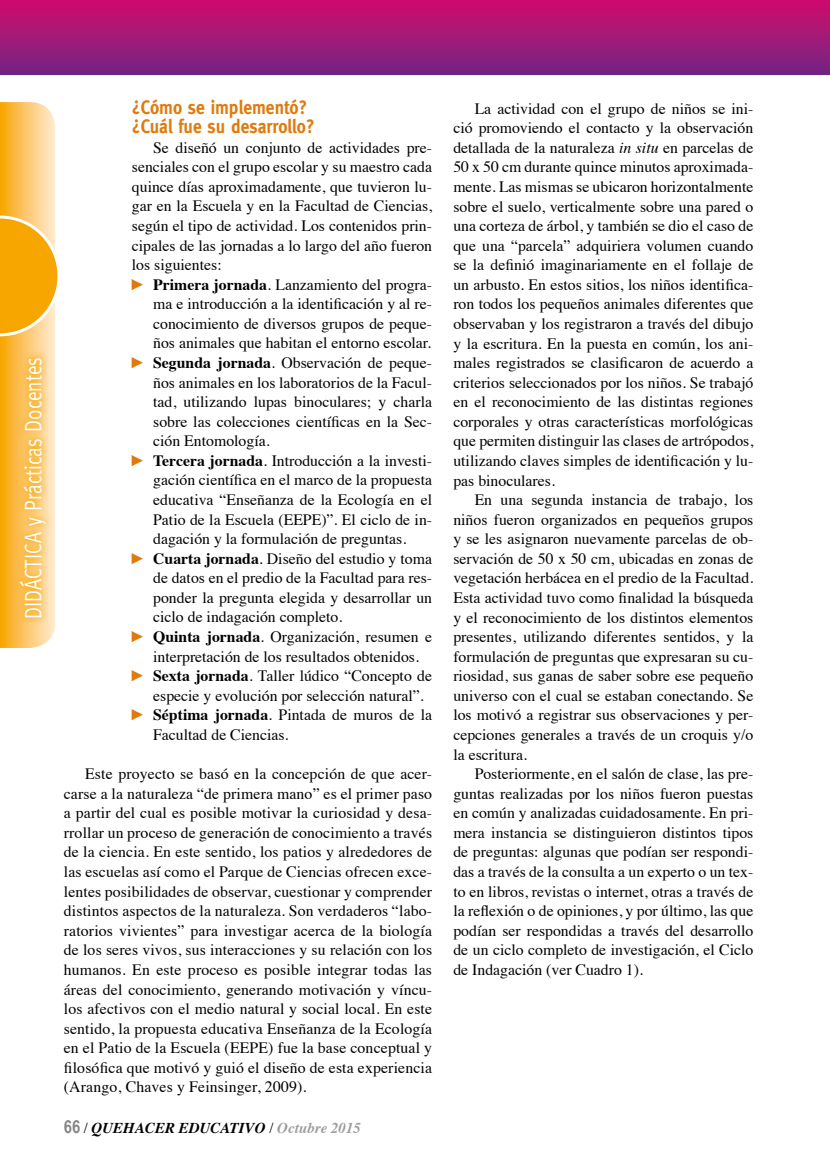
<style>
.page{position:relative;width:830px;height:1170px;background:#fff}
.page>*{position:absolute;margin:0;border:0;box-sizing:border-box;transform-origin:0 0}
.t1{font:24px "Meta";color:#fff;scale:.8 1}
.t2{font:700 19.5px/19.5px "Meta";color:#e07a0c;scale:.9 1}
.t3{font:15.75px/19.5px "Times";color:#000;text-align:justify}
.t4{font:italic 700 15px "Times";color:#000}
.s1{font-family:"Arial Narrow";font-weight:700;color:#e07a0c}
.s2{font-weight:700}
.s3{font-family:"Arial Narrow";font-style:normal;font-size:18px;color:#878787}
.s4{font-weight:400;font-style:normal}
.s5{color:#9d9d9c}
.s6{font-style:italic}
</style>
<div class="page">
<svg style="left:0;top:102px;width:58px;height:546px;background:#fac257"></svg>
<svg style="left:12px;top:350px;width:41px;height:275px;background:#fbc669"></svg>
<div style="left:0;top:0;width:829px;height:74px;background:linear-gradient(to bottom,#d00d6c,#752582)"></div>
<h1 class="t1" style="left:19px;top:619px;width:329px;rotate:-90deg">DIDÁCTICA y Prácticas Docentes</h1>
<p class="t2" style="left:132px;top:97px;width:204px">¿Cómo se implementó? ¿Cuál fue su desarrollo?</p>
<p class="t3" style="left:153px;top:136px;width:280px">Se diseñó un conjunto de actividades pre-</p>
<p class="t3" style="left:132px;top:156px;width:301px">senciales con el grupo escolar y su maestro cada</p>
<p class="t3" style="left:132px;top:175px;width:301px">quince días aproximadamente, que tuvieron lu-</p>
<p class="t3" style="left:132px;top:195px;width:301px">gar en la Escuela y en la Facultad de Ciencias,</p>
<p class="t3" style="left:132px;top:215px;width:301px">según el tipo de actividad. Los contenidos prin-</p>
<p class="t3" style="left:132px;top:234px;width:301px">cipales de las jornadas a lo largo del año fueron</p>
<p class="t3" style="left:132px;top:254px;width:91px">los siguientes:</p>
<p class="t3" style="left:132px;top:273px;width:301px"><span class="s1">►</span> <span class="s2">Primera jornada</span>. Lanzamiento del progra-</p>
<p class="t3" style="left:153px;top:293px;width:280px">ma e introducción a la identificación y al re-</p>
<p class="t3" style="left:153px;top:312px;width:280px">conocimiento de diversos grupos de peque-</p>
<p class="t3" style="left:153px;top:332px;width:279px">ños animales que habitan el entorno escolar.</p>
<p class="t3" style="left:132px;top:351px;width:301px"><span class="s1">►</span> <span class="s2">Segunda jornada</span>. Observación de peque-</p>
<p class="t3" style="left:153px;top:371px;width:280px">ños animales en los laboratorios de la Facul-</p>
<p class="t3" style="left:153px;top:391px;width:280px">tad, utilizando lupas binoculares; y charla</p>
<p class="t3" style="left:153px;top:410px;width:280px">sobre las colecciones científicas en la Sec-</p>
<p class="t3" style="left:153px;top:430px;width:118px">ción Entomología.</p>
<p class="t3" style="left:132px;top:449px;width:301px"><span class="s1">►</span> <span class="s2">Tercera jornada</span>. Introducción a la investi-</p>
<p class="t3" style="left:153px;top:469px;width:280px">gación científica en el marco de la propuesta</p>
<p class="t3" style="left:153px;top:488px;width:280px">educativa “Enseñanza de la Ecología en el</p>
<p class="t3" style="left:153px;top:508px;width:280px">Patio de la Escuela (EEPE)”. El ciclo de in-</p>
<p class="t3" style="left:153px;top:527px;width:254px">dagación y la formulación de preguntas.</p>
<p class="t3" style="left:132px;top:547px;width:301px"><span class="s1">►</span> <span class="s2">Cuarta jornada</span>. Diseño del estudio y toma</p>
<p class="t3" style="left:153px;top:567px;width:280px">de datos en el predio de la Facultad para res-</p>
<p class="t3" style="left:153px;top:586px;width:280px">ponder la pregunta elegida y desarrollar un</p>
<p class="t3" style="left:153px;top:606px;width:190px">ciclo de indagación completo.</p>
<p class="t3" style="left:132px;top:625px;width:301px"><span class="s1">►</span> <span class="s2">Quinta jornada</span>. Organización, resumen e</p>
<p class="t3" style="left:153px;top:645px;width:267px">interpretación de los resultados obtenidos.</p>
<p class="t3" style="left:132px;top:664px;width:301px"><span class="s1">►</span> <span class="s2">Sexta jornada</span>. Taller lúdico “Concepto de</p>
<p class="t3" style="left:153px;top:684px;width:272px">especie y evolución por selección natural”.</p>
<p class="t3" style="left:132px;top:704px;width:301px"><span class="s1">►</span> <span class="s2">Séptima jornada</span>. Pintada de muros de la</p>
<p class="t3" style="left:153px;top:723px;width:137px">Facultad de Ciencias.</p>
<p class="t3" style="left:64px;top:762px;width:369px;text-indent:21px">Este proyecto se basó en la concepción de que acer&shy;carse a la naturaleza “de primera mano” es el primer paso a partir del cual es posible motivar la curiosidad y desa&shy;rrollar un proceso de generación de conocimiento a través de la ciencia. En este sentido, los patios y alrededores de las escuelas así como el Parque de Ciencias ofrecen exce&shy;lentes posibilidades de observar, cuestionar y comprender distintos aspectos de la naturaleza. Son verdaderos “labo&shy;ratorios vivientes” para investigar acerca de la biología de los seres vivos, sus interacciones y su relación con los humanos. En este proceso es posible integrar todas las áreas del conocimiento, generando motivación y víncu&shy;los afectivos con el medio natural y social local. En este sentido, la propuesta educativa Enseñanza de la Ecología en el Patio de la Escuela (EEPE) fue la base conceptual y filosófica que motivó y guió el diseño de esta experiencia (Arango, Chaves y Feinsinger, 2009).</p>
<p class="t4" style="left:64px;top:1113px;width:298px"><span class="s3">66</span> <span class="s4">/</span> QUEHACER EDUCATIVO <span class="s4">/</span> <span class="s5">Octubre 2015</span></p>
<p class="t3" style="left:453px;top:97px;width:301px;text-indent:21px">La actividad con el grupo de niños se ini&shy;ció promoviendo el contacto y la observación detallada de la naturaleza <span class="s6">in situ</span> en parcelas de 50 x 50 cm durante quince minutos aproximada&shy;mente. Las mismas se ubicaron horizontalmente sobre el suelo, verticalmente sobre una pared o una corteza de árbol, y también se dio el caso de que una “parcela” adquiriera volumen cuando se la definió imaginariamente en el follaje de un arbusto. En estos sitios, los niños identifica&shy;ron todos los pequeños animales diferentes que observaban y los registraron a través del dibujo y la escritura. En la puesta en común, los ani&shy;males registrados se clasificaron de acuerdo a criterios seleccionados por los niños. Se trabajó en el reconocimiento de las distintas regiones corporales y otras características morfológicas que permiten distinguir las clases de artrópodos, utilizando claves simples de identificación y lu&shy;pas binoculares.</p>
<p class="t3" style="left:453px;top:488px;width:301px;text-indent:21px">En una segunda instancia de trabajo, los niños fueron organizados en pequeños grupos y se les asignaron nuevamente parcelas de ob&shy;servación de 50 x 50 cm, ubicadas en zonas de vegetación herbácea en el predio de la Facultad.<br>Esta actividad tuvo como finalidad la búsqueda y el reconocimiento de los distintos elementos presentes, utilizando diferentes sentidos, y la formulación de preguntas que expresaran su cu&shy;riosidad, sus ganas de saber sobre ese pequeño universo con el cual se estaban conectando. Se los motivó a registrar sus observaciones y per&shy;cepciones generales a través de un croquis y/o la escritura.</p>
<p class="t3" style="left:453px;top:762px;width:301px;text-indent:21px">Posteriormente, en el salón de clase, las pre&shy;guntas realizadas por los niños fueron puestas en común y analizadas cuidadosamente. En pri&shy;mera instancia se distinguieron distintos tipos de preguntas: algunas que podían ser respondi&shy;das a través de la consulta a un experto o un tex&shy;to en libros, revistas o internet, otras a través de la reflexión o de opiniones, y por último, las que podían ser respondidas a través del desarrollo de un ciclo completo de investigación, el Ciclo de Indagación (ver Cuadro 1).</p>
</div>
